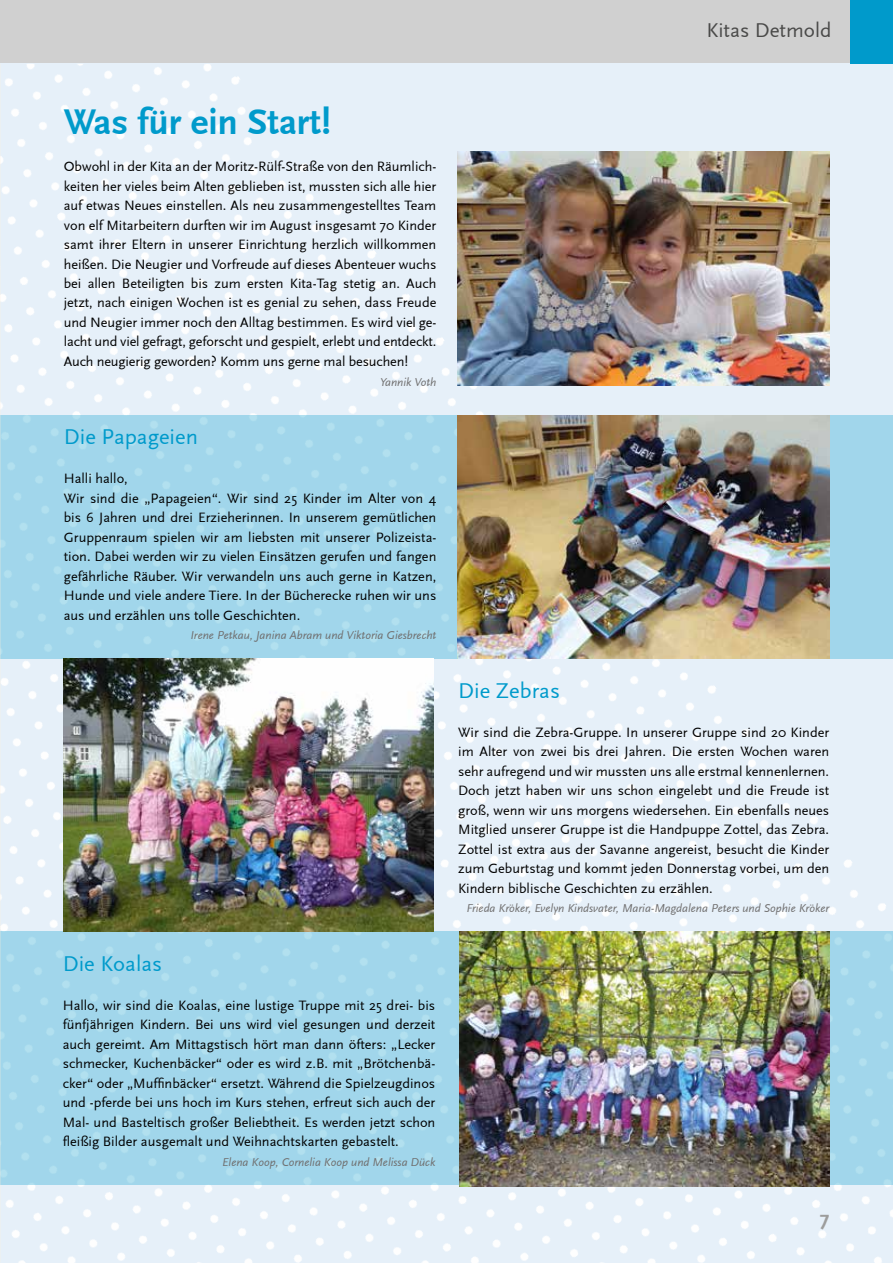
<style>
.page{position:relative;width:893px;height:1263px;background:#fff}
.page>*{position:absolute;margin:0;border:0;box-sizing:border-box;transform-origin:0 0}
.t1{font:700 37.5px "Scala Sans";color:#009acb}
.t2{font:22.5px "Scala Sans";color:#009acb}
.t3{font:21px "Scala Sans";color:#4a4a49}
.t4{font:700 21px "Scala Sans";color:#9d9d9c}
.t5{font:14.25px/19.5px "Scala Sans";color:#000;text-align:justify}
.t6{font:italic 12px "Scala Sans";color:#706f6f}
</style>
<div class="page">
<div style="left:0;top:0;width:893px;height:64px;background:#d0d0d0"></div>
<div style="left:0;top:64px;width:893px;height:1199px;background:#e6f0f9"></div>
<div style="left:0;top:415px;width:893px;height:243px;background:#a1d6eb"></div>
<div style="left:0;top:932px;width:893px;height:253px;background:#a1d6eb"></div>
<div style="left:850px;top:0;width:43px;height:64px;background:#009acb"></div>
<img style="left:64px;top:658px;width:370px;height:274px">
<img style="left:458px;top:152px;width:371px;height:234px">
<img style="left:458px;top:415px;width:371px;height:244px">
<img style="left:459px;top:932px;width:370px;height:254px">
<h3 class="t3" style="left:706px;top:19px;width:126px">Kitas Detmold</h3>
<h1 class="t1" style="left:64px;top:101px;width:269px">Was für ein Start!</h1>
<p class="t5" style="left:64px;top:157px;width:374px">Obwohl in der Kita an der Moritz-Rülf-Straße von den Räumlich&shy;keiten her vieles beim Alten geblieben ist, mussten sich alle hier auf etwas Neues einstellen. Als neu zusammengestelltes Team von elf Mitarbeitern durften wir im August insgesamt 70 Kinder samt ihrer Eltern in unserer Einrichtung herzlich willkommen heißen. Die Neugier und Vorfreude auf dieses Abenteuer wuchs bei allen Beteiligten bis zum ersten Kita-Tag stetig an. Auch jetzt, nach einigen Wochen ist es genial zu sehen, dass Freude und Neugier immer noch den Alltag bestimmen. Es wird viel ge&shy;lacht und viel gefragt, geforscht und gespielt, erlebt und entdeckt.<br>Auch neugierig geworden? Komm uns gerne mal besuchen!</p>
<p class="t6" style="left:380px;top:375px;width:58px">Yannik Voth</p>
<h2 class="t2" style="left:64px;top:424px;width:136px">Die Papageien</h2>
<p class="t5" style="left:64px;top:469px;width:374px;text-align:left">Halli hallo,<br>Wir sind die „Papageien“. Wir sind 25 Kinder im Alter von 4 bis 6 Jahren und drei Erzieherinnen. In unserem gemütlichen Gruppenraum spielen wir am liebsten mit unserer Polizeista&shy;tion. Dabei werden wir zu vielen Einsätzen gerufen und fangen gefährliche Räuber. Wir verwandeln uns auch gerne in Katzen, Hunde und viele andere Tiere. In der Bücherecke ruhen wir uns aus und erzählen uns tolle Geschichten.</p>
<p class="t6" style="left:190px;top:629px;width:247px">Irene Petkau, Janina Abram und Viktoria Giesbrecht</p>
<h2 class="t2" style="left:63px;top:951px;width:101px">Die Koalas</h2>
<p class="t5" style="left:63px;top:995px;width:374px">Hallo, wir sind die Koalas, eine lustige Truppe mit 25 drei- bis fünfjährigen Kindern. Bei uns wird viel gesungen und derzeit auch gereimt. Am Mittagstisch hört man dann öfters: „Lecker schmecker, Kuchenbäcker“ oder es wird z.B. mit „Brötchenbä&shy;cker“ oder „Muffinbäcker“ ersetzt. Während die Spielzeugdinos und -pferde bei uns hoch im Kurs stehen, erfreut sich auch der Mal- und Basteltisch großer Beliebtheit. Es werden jetzt schon fleißig Bilder ausgemalt und Weihnachtskarten gebastelt.</p>
<p class="t6" style="left:222px;top:1155px;width:215px">Elena Koop, Cornelia Koop und Melissa Dück</p>
<h2 class="t2" style="left:458px;top:678px;width:103px">Die Zebras</h2>
<p class="t5" style="left:458px;top:722px;width:373px">Wir sind die Zebra-Gruppe. In unserer Gruppe sind 20 Kinder im Alter von zwei bis drei Jahren. Die ersten Wochen waren sehr aufregend und wir mussten uns alle erstmal kennenlernen.<br>Doch jetzt haben wir uns schon eingelebt und die Freude ist groß, wenn wir uns morgens wiedersehen. Ein ebenfalls neues Mitglied unserer Gruppe ist die Handpuppe Zottel, das Zebra.<br>Zottel ist extra aus der Savanne angereist, besucht die Kinder zum Geburtstag und kommt jeden Donnerstag vorbei, um den Kindern biblische Geschichten zu erzählen.</p>
<p class="t6" style="left:466px;top:902px;width:364px">Frieda Kröker, Evelyn Kindsvater, Maria-Magdalena Peters und Sophie Kröker</p>
<h3 class="t4" style="left:820px;top:1207px;width:11px">7</h3>
</div>
